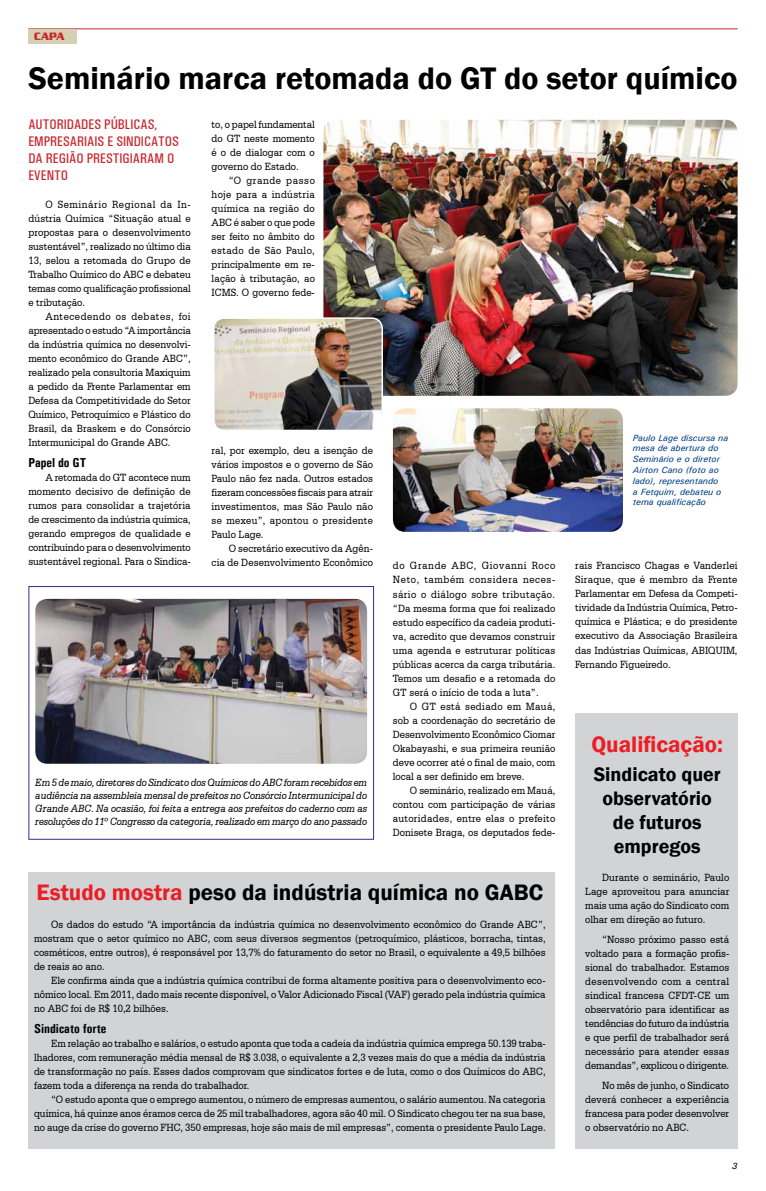
<style>
.page{position:relative;width:766px;height:1191px;background:#fff}
.page>*{position:absolute;margin:0;border:0;box-sizing:border-box;transform-origin:0 0}
.t1{font:600 32px "Franklin Gothic";color:#000}
.t2{font:600 23px "Franklin Gothic";color:#000}
.t3{font:600 23px "Franklin Gothic";color:#ed1d24}
.t4{font:600 20px/24px "Franklin Gothic";color:#000;text-align:center}
.t5{font:500 condensed 14px/16.8px "Univers";color:#c9252c}
.t6{font:700 condensed 13px "Univers";color:#000}
.t7{font:11px/14px "Serifa BT";color:#000;text-align:justify;scale:.9 1}
.t8{font:italic 11px/13.2px "Serifa BT";letter-spacing:-.01em;color:#000;text-align:justify;scale:.9 1}
.t9{font:700 11px "Serpentine D";color:#c9252c;scale:.9 1}
.t10{font:italic 500 9px/10.8px "Univers";color:#023f88}
.t11{font:italic 500 9px "Univers";color:#000}
.s1{color:#ed1d24}
</style>
<div class="page">
<div style="left:575px;top:712px;width:162px;height:436px;background:#d1d3d4"></div>
<div style="left:28px;top:872px;width:527px;height:276px;background:#d1d3d4"></div>
<hr style="left:28px;top:28px;width:709px;height:1px;background:#c9252c">
<div style="left:28px;top:29px;width:49px;height:15px;background:#d4d1b3"></div>
<div style="left:28px;top:586px;width:346px;height:253px;border:1px solid #2e3092"></div>
<img style="left:35px;top:599px;width:332px;height:164px">
<img style="left:323px;top:120px;width:414px;height:276px">
<img style="left:393px;top:408px;width:229px;height:124px">
<img style="left:215px;top:318px;width:167px;height:111px">
<div style="left:213px;top:317px;width:170px;height:114px;border:1px solid #fff;border-radius:11px"></div>
<p class="t9" style="left:34px;top:30px;width:35px">CAPA</p>
<h1 class="t1" style="left:28px;top:59px;width:710px">Seminário marca retomada do GT do setor químico</h1>
<p class="t7" style="left:211px;top:117px;width:116px">to, o papel fundamental do GT neste momento é o de dialogar com o governo do Estado.</p>
<p class="t7" style="left:211px;top:173px;width:116px;text-indent:17px">“O grande passo hoje para a indústria química na região do ABC é saber o que pode ser feito no âmbito do estado de São Paulo, principalmente em re&shy;lação à tributação, ao ICMS. O governo fede-</p>
<p class="t5" style="left:28px;top:116px;width:151px">AUTORIDADES PÚBLICAS,<br>EMPRESARIAIS E SINDICATOS<br>DA REGIÃO PRESTIGIARAM O<br>EVENTO</p>
<p class="t7" style="left:28px;top:197px;width:182px;text-indent:17px">O Seminário Regional da In&shy;dústria Química “Situação atual e propostas para o desenvolvimento sustentável”, realizado no último dia 13, selou a retomada do Grupo de Trabalho Químico do ABC e debateu temas como qualificação profissional e tributação.</p>
<p class="t7" style="left:28px;top:309px;width:182px;text-indent:17px">Antecedendo os debates, foi apresentado o estudo “A importância da indústria química no desenvolvi&shy;mento econômico do Grande ABC”, realizado pela consultoria Maxiquim a pedido da Frente Parlamentar em Defesa da Competitividade do Setor Químico, Petroquímico e Plástico do Brasil, da Braskem e do Consórcio Intermunicipal do Grande ABC.</p>
<p class="t6" style="left:28px;top:455px;width:59px">Papel do GT</p>
<p class="t7" style="left:28px;top:470px;width:182px;text-indent:17px">A retomada do GT acontece num momento decisivo de definição de rumos para consolidar a trajetória de crescimento da indústria química, gerando empregos de qualidade e contribuindo para o desenvolvimento sustentável regional. Para o Sindica-</p>
<p class="t10" style="left:632px;top:432px;width:97px">Paulo Lage discursa na mesa de abertura do<br>Seminário e o diretor<br>Airton Cano (foto ao lado), representando<br>a Fetquim, debateu o tema qualificação</p>
<p class="t7" style="left:211px;top:443px;width:181px">ral, por exemplo, deu a isenção de vários impostos e o governo de São Paulo não fez nada. Outros estados fizeram concessões fiscais para atrair investimentos, mas São Paulo não se mexeu”, apontou o presidente Paulo Lage.</p>
<p class="t7" style="left:211px;top:541px;width:181px;text-align:right">O secretário executivo da Agên-<br>cia de Desenvolvimento Econômico</p>
<p class="t7" style="left:575px;top:558px;width:182px">rais Francisco Chagas e Vanderlei Siraque, que é membro da Frente Parlamentar em Defesa da Competi&shy;tividade da Indústria Química, Petro&shy;química e Plástica; e do presidente executivo da Associação Brasileira das Indústrias Químicas, ABIQUIM, Fernando Figueiredo.</p>
<p class="t7" style="left:393px;top:558px;width:182px">do Grande ABC, Giovanni Roco Neto, também considera neces&shy;sário o diálogo sobre tributação. “Da mesma forma que foi realizado estudo específico da cadeia produti&shy;va, acredito que devamos construir uma agenda e estruturar políticas públicas acerca da carga tributária.<br>Temos um desafio e a retomada do GT será o início de toda a luta”.</p>
<p class="t7" style="left:393px;top:699px;width:182px;text-indent:17px">O GT está sediado em Mauá, sob a coordenação do secretário de Desenvolvimento Econômico Ciomar Okabayashi, e sua primeira reunião deve ocorrer até o final de maio, com local a ser definido em breve.</p>
<p class="t7" style="left:393px;top:783px;width:182px;text-indent:17px">O seminário, realizado em Mauá, contou com participação de várias autoridades, entre elas o prefeito Donisete Braga, os deputados fede-</p>
<h2 class="t3" style="left:591px;top:730px;width:133px">Qualificação:</h2>
<h3 class="t4" style="left:593px;top:763px;width:129px">Sindicato quer observatório de futuros empregos</h3>
<p class="t7" style="left:585px;top:870px;width:161px;text-indent:17px">Durante o seminário, Paulo Lage aproveitou para anunciar mais uma ação do Sindicato com olhar em direção ao futuro.</p>
<p class="t7" style="left:585px;top:932px;width:161px;text-indent:17px">“Nosso próximo passo está voltado para a formação profis&shy;sional do trabalhador. Estamos desenvolvendo com a central sindical francesa CFDT-CE um observatório para identificar as tendências do futuro da indústria e que perfil de trabalhador será necessário para atender essas demandas”, explicou o dirigente.</p>
<p class="t7" style="left:585px;top:1078px;width:161px;text-indent:17px">No mês de junho, o Sindicato deverá conhecer a experiência francesa para poder desenvolver o observatório no ABC.</p>
<p class="t8" style="left:35px;top:775px;width:370px">Em 5 de maio, diretores do Sindicato dos Químicos do ABC foram recebidos em audiência na assembleia mensal de prefeitos no Consórcio Intermunicipal do Grande ABC. Na ocasião, foi feita a entrega aos prefeitos do caderno com as resoluções do 11º Congresso da categoria, realizado em março do ano passado</p>
<h2 class="t2" style="left:37px;top:878px;width:508px"><span class="s1">Estudo mostra</span> peso da indústria química no GABC</h2>
<p class="t7" style="left:34px;top:917px;width:569px;text-indent:17px">Os dados do estudo “A importância da indústria química no desenvolvimento econômico do Grande ABC”, mostram que o setor químico no ABC, com seus diversos segmentos (petroquímico, plásticos, borracha, tintas, cosméticos, entre outros), é responsável por 13,7% do faturamento do setor no Brasil, o equivalente a 49,5 bilhões de reais ao ano.</p>
<p class="t7" style="left:34px;top:973px;width:569px;text-indent:17px">Ele confirma ainda que a indústria química contribui de forma altamente positiva para o desenvolvimento eco&shy;nômico local. Em 2011, dado mais recente disponível, o Valor Adicionado Fiscal (VAF) gerado pela indústria química no ABC foi de R$ 10,2 bilhões.</p>
<p class="t6" style="left:34px;top:1020px;width:74px">Sindicato forte</p>
<p class="t7" style="left:34px;top:1036px;width:570px;text-indent:17px">Em relação ao trabalho e salários, o estudo aponta que toda a cadeia da indústria química emprega 50.139 traba&shy;lhadores, com remuneração média mensal de R$ 3.038, o equivalente a 2,3 vezes mais do que a média da indústria de transformação no país. Esses dados comprovam que sindicatos fortes e de luta, como o dos Químicos do ABC, fazem toda a diferença na renda do trabalhador.</p>
<p class="t7" style="left:34px;top:1092px;width:569px;text-indent:17px">“O estudo aponta que o emprego aumentou, o número de empresas aumentou, o salário aumentou. Na categoria química, há quinze anos éramos cerca de 25 mil trabalhadores, agora são 40 mil. O Sindicato chegou ter na sua base, no auge da crise do governo FHC, 350 empresas, hoje são mais de mil empresas”, comenta o presidente Paulo Lage.</p>
<p class="t11" style="left:731px;top:1159px;width:7px">3</p>
</div>
